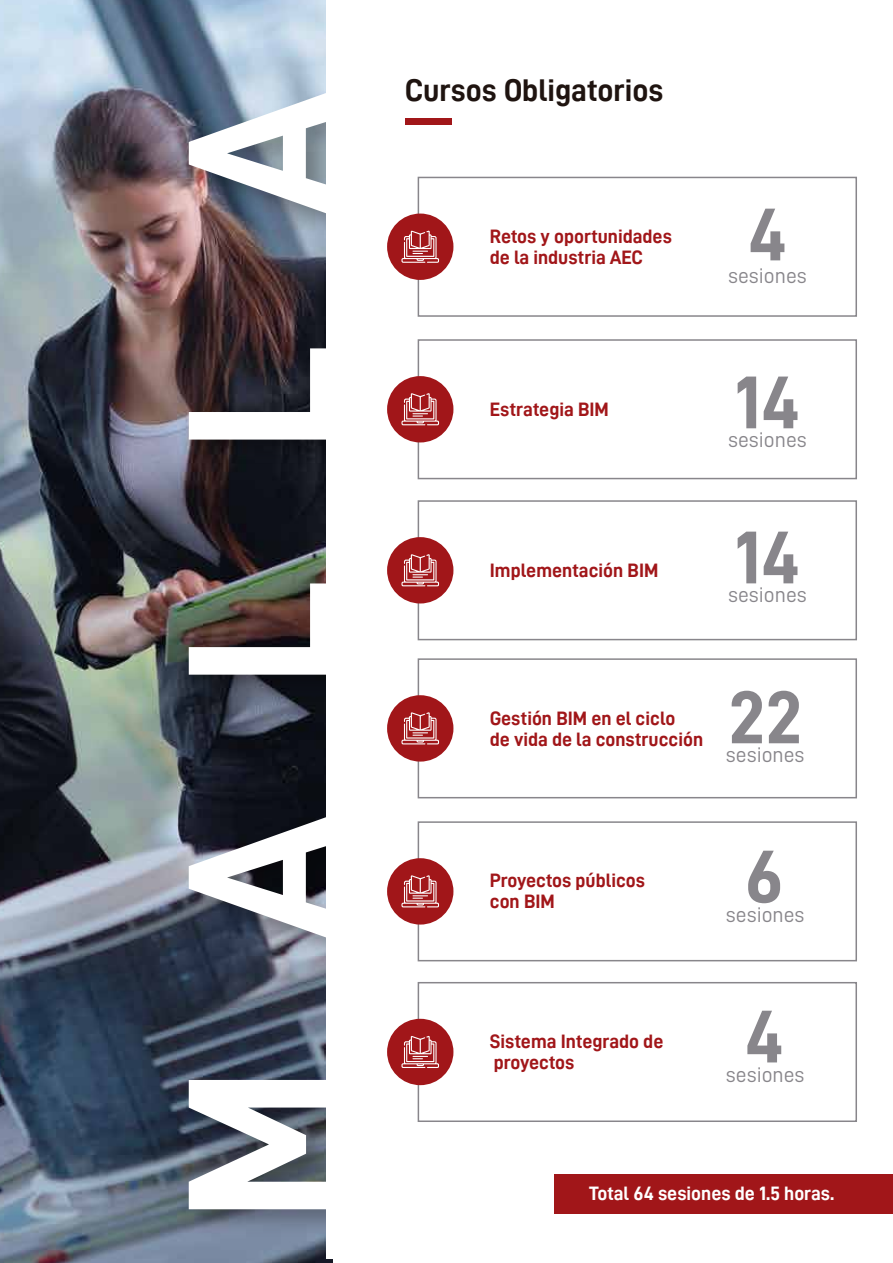
<style>
.page{position:relative;width:893px;height:1263px;background:#fff}
.page>*{position:absolute;margin:0;border:0;box-sizing:border-box;transform-origin:0 0}
.t1{font:210.6px "D DIN Bold";letter-spacing:.6em;color:#fff}
.t2{font:75px "D DIN Bold";color:#88868b}
.t3{font:31.5px "D DIN Bold";color:#1f1410}
.t4{font:21.45px "D DIN";color:#88868b}
.t5{font:19.5px/21px "D DIN Bold";color:#a11619}
.t6{font:19.5px "D DIN Bold";color:#fff}
</style>
<div class="page">
<img style="left:0;top:0;width:332px;height:1262px">
<img style="left:144px;top:0;width:182px;height:1255px">
<div style="left:326px;top:0;width:567px;height:1259px;background:#fff"></div>
<div style="left:405px;top:118px;width:46px;height:6px;background:#a11619"></div>
<div style="left:554px;top:1174px;width:339px;height:39px;background:#a11619"></div>
<div style="left:418px;top:177px;width:439px;height:140px;border:2px solid #88868b"></div>
<div style="left:418px;top:339px;width:439px;height:140px;border:2px solid #88868b"></div>
<div style="left:418px;top:500px;width:439px;height:140px;border:2px solid #88868b"></div>
<div style="left:418px;top:658px;width:439px;height:140px;border:2px solid #88868b"></div>
<div style="left:418px;top:821px;width:439px;height:140px;border:2px solid #88868b"></div>
<div style="left:418px;top:982px;width:439px;height:140px;border:2px solid #88868b"></div>
<div style="left:387px;top:1019px;width:66px;height:66px;background:#a11619;border-radius:50%"></div>
<svg style="left:401px;top:1036px;width:38px;height:32px"></svg>
<div style="left:387px;top:858px;width:66px;height:66px;background:#a11619;border-radius:50%"></div>
<svg style="left:401px;top:875px;width:38px;height:32px"></svg>
<div style="left:387px;top:695px;width:66px;height:66px;background:#a11619;border-radius:50%"></div>
<svg style="left:401px;top:712px;width:38px;height:32px"></svg>
<div style="left:387px;top:537px;width:66px;height:66px;background:#a11619;border-radius:50%"></div>
<svg style="left:401px;top:554px;width:38px;height:32px"></svg>
<div style="left:387px;top:376px;width:66px;height:66px;background:#a11619;border-radius:50%"></div>
<svg style="left:401px;top:393px;width:38px;height:32px"></svg>
<div style="left:387px;top:214px;width:66px;height:66px;background:#a11619;border-radius:50%"></div>
<svg style="left:401px;top:230px;width:38px;height:33px"></svg>
<h1 class="t1" style="left:145px;top:1222px;width:1134px;rotate:-90deg">MALLA</h1>
<h3 class="t3" style="left:405px;top:73px;width:260px">Cursos Obligatorios</h3>
<h2 class="t2" style="left:748px;top:193px;width:41px">4</h2>
<p class="t4" style="left:728px;top:264px;width:80px">sesiones</p>
<p class="t5" style="left:490px;top:225px;width:184px">Retos y oportunidades de la industria AEC</p>
<h2 class="t2" style="left:735px;top:361px;width:67px">14</h2>
<p class="t5" style="left:490px;top:399px;width:121px">Estrategia BIM</p>
<p class="t4" style="left:728px;top:428px;width:80px">sesiones</p>
<h2 class="t2" style="left:735px;top:516px;width:67px">14</h2>
<p class="t5" style="left:490px;top:559px;width:170px">Implementación BIM</p>
<p class="t4" style="left:728px;top:583px;width:80px">sesiones</p>
<h2 class="t2" style="left:728px;top:676px;width:75px">22</h2>
<p class="t4" style="left:726px;top:743px;width:80px">sesiones</p>
<p class="t5" style="left:490px;top:707px;width:215px">Gestión BIM en el ciclo<br>de vida de la construcción</p>
<h2 class="t2" style="left:745px;top:835px;width:40px">6</h2>
<p class="t5" style="left:490px;top:870px;width:157px">Proyectos públicos con BIM</p>
<p class="t4" style="left:726px;top:902px;width:80px">sesiones</p>
<h2 class="t2" style="left:745px;top:995px;width:41px">4</h2>
<p class="t5" style="left:490px;top:1030px;width:175px">Sistema Integrado de proyectos</p>
<p class="t4" style="left:726px;top:1062px;width:80px">sesiones</p>
<p class="t6" style="left:589px;top:1183px;width:246px">Total 64 sesiones de 1.5 horas.</p>
</div>
